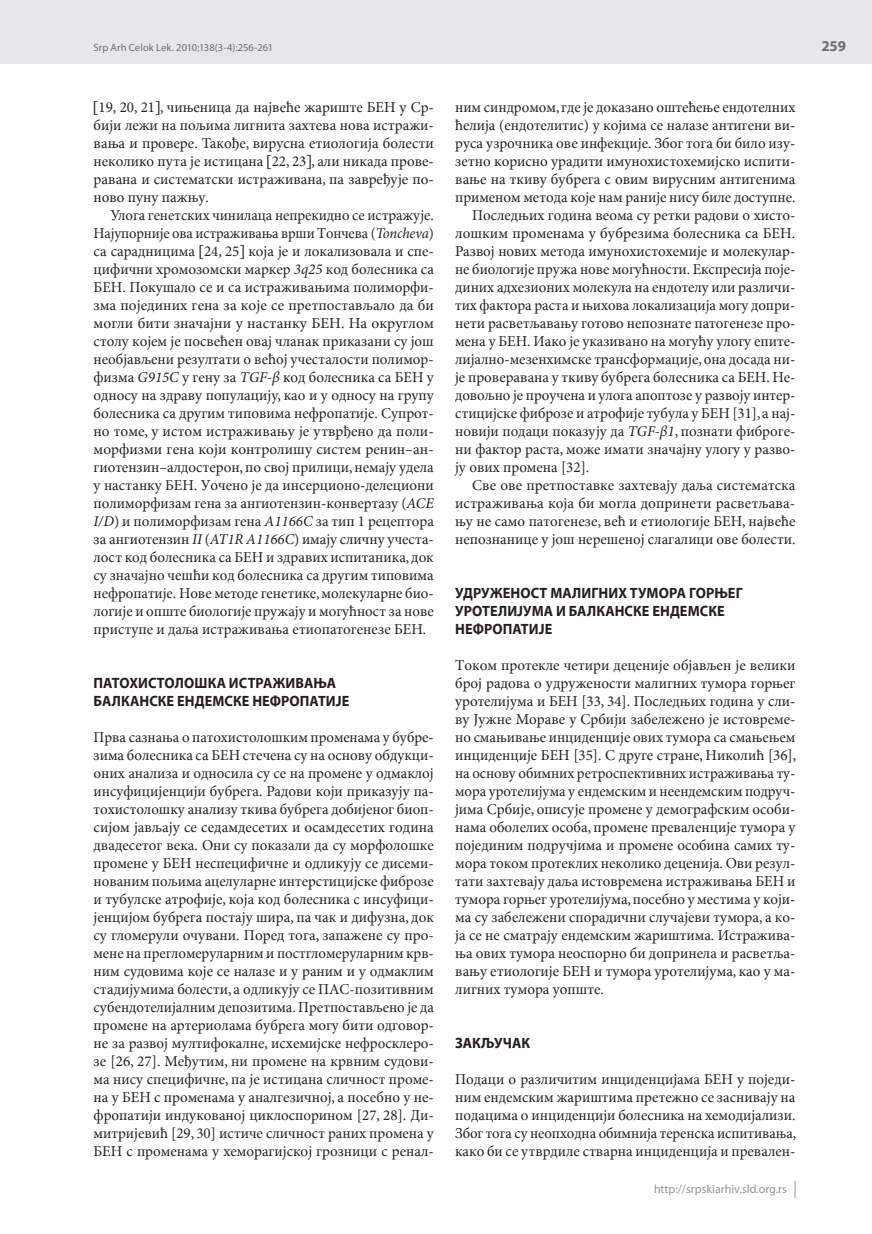
<style>
.page{position:relative;width:872px;height:1234px;background:#fff}
.page>*{position:absolute;margin:0;border:0;box-sizing:border-box;transform-origin:0 0}
.t1{font:15px/18px "Minion Pro Cyrilic";color:#231f20;text-align:justify}
.t2{font:700 15px/18px "Myriad Pro Cyrilic";letter-spacing:.005em;color:#231f20;scale:.95 1}
.t3{font:700 15px "Myriad Pro";color:#6c6d70}
.t4{font:12px "Myriad Pro";color:#939598}
.t5{font:10.5px "Myriad Pro";letter-spacing:.01em;color:#6c6d70}
.s1{font-family:"Minion Pro";font-style:italic}
</style>
<div class="page">
<div style="left:0;top:0;width:872px;height:64px;background:#e6e7e9"></div>
<svg style="left:794px;top:1181px;width:1px;height:16px"></svg>
<p class="t5" style="left:94px;top:41px;width:181px">Srp Arh Celok Lek. 2010;138(3-4):256-261</p>
<p class="t1" style="left:94px;top:98px;width:342px;text-indent:5px">19, 20, 21 , či-we-ni-ca da naj-ve-će ža-ri-šte BEN u Sr&shy;bi-ji le-ži na po-qi-ma lig-ni-ta zah-te-va no-va is-tra-ži&shy;va-wa i pro-ve-re. Ta-ko-đe, vi-ru-sna eti-o-lo-gi-ja bo-le-sti ne-ko-li-ko pu-ta je is-ti-ca-na 22, 23 , ali ni-ka-da pro-ve&shy;ra-va-na i si-ste-mat-ski is-tra-ži-va-na, pa za-vre-đu-je po&shy;no-vo pu-nu pa-žwu.</p>
<p class="t1" style="left:93px;top:206px;width:342px;text-indent:17px">Ulo-ga ge-net-skih či-ni-la-ca ne-pre-kid-no se is-tra-žu-je.<br>Naj-u-por-ni-je ova is-tra-ži-va-wa vr-ši Ton-če-va (<span class="s1">Ton-che-va</span>) sa sa-rad-ni-ci-ma 24, 25 ko-ja je i lo-ka-li-zo-va-la i spe&shy;ci-fič-ni hro-mo-zom-ski mar-ker <span class="s1">3q25</span> kod bo-le-sni-ka sa BEN. Po-ku-ša-lo se i sa is-tra-ži-va-wi-ma po-li-mor-fi&shy;zma po-je-di-nih ge-na za ko-je se pret-po-sta-vqa-lo da bi mo-gli bi-ti zna-čaj-ni u na-stan-ku BEN. Na okru-glom sto-lu ko-jem je po-sve-ćen ovaj čla-nak pri-ka-za-ni su još neo-bja-vqe-ni re-zul-ta-ti o ve-ćoj uče-sta-lo-sti po-li-mor&shy;fi-zma <span class="s1">G915C</span> u ge-nu za <span class="s1">TGF-β</span> kod bo-le-sni-ka sa BEN u od-no-su na zdra-vu po-pu-la-ci-ju, kao i u od-no-su na gru-pu bo-le-sni-ka sa dru-gim ti-po-vi-ma ne-fro-pa-ti-je. Su-prot&shy;no to-me, u istom is-tra-ži-va-wu je utvr-đe-no da po-li&shy;mor-fi-zmi ge-na ko-ji kon-tro-li-šu si-stem re-nin–an&shy;gi-o-ten-zin–al-do-ste-ron, po svoj pri-li-ci, ne-ma-ju ude-la u na-stan-ku BEN. Uoče-no je da in-ser-ci-o-no-de-le-ci-o-ni po-li-mor-fi-zam ge-na za an-gi-o-ten-zin-kon-ver-ta-zu (<span class="s1">ACE I/D</span>) i po-li-mor-fi-zam ge-na <span class="s1">A1166C</span> za tip 1 re-cep-to-ra za an-gi-o-ten-zin <span class="s1">II</span> (<span class="s1">AT1R A1166C</span>) ima-ju slič-nu uče-sta&shy;lost kod bo-le-sni-ka sa BEN i zdra-vih is-pi-ta-ni-ka, dok su zna-čaj-no če-šći kod bo-le-sni-ka sa dru-gim ti-po-vi-ma ne-fro-pa-ti-je. No-ve me-to-de ge-ne-ti-ke,mo-le-ku-lar-ne bi-o&shy;lo-gi-je i op-šte bi-o-lo-gi-je pru-ža-ju i mo-guć-nost za no-ve pri-stu-pe i da-qa is-tra-ži-va-wa eti-o-pa-to-ge-ne-ze BEN.</p>
<p class="t2" style="left:94px;top:674px;width:271px">PATOHISTOLOŠKA ISTRAŽIVAWA<br>BALKANSKE ENDEMSKE NEFROPATIJE</p>
<p class="t1" style="left:94px;top:728px;width:342px">Pr-va sa-zna-wa o pa-to-hi-sto-lo-škim pro-me-na-ma u bu-bre&shy;zi-ma bo-le-sni-ka sa BEN ste-če-na su na osno-vu ob-duk-ci&shy;o-nih ana-li-za i od-no-si-la su se na pro-me-ne u od-ma-kloj in-su-fi-ci-jen-ci-ji bu-bre-ga. Ra-do-vi ko-ji pri-ka-zu-ju pa&shy;to-hi-sto-lo-šku ana-li-zu tki-va bu-bre-ga do-bi-je-nog bi-op&shy;si-jom ja-vqa-ju se se-dam-de-se-tih i osam-de-se-tih go-di-na dva-de-se-tog ve-ka. Oni su po-ka-za-li da su mor-fo-lo-ške pro-me-ne u BEN ne-spe-ci-fič-ne i od-li-ku-ju se di-se-mi&shy;no-va-nim po-qi-ma ace-lu-lar-ne in-ter-sti-cij-ske fi-bro-ze i tu-bul-ske atro-fi-je, ko-ja kod bo-le-sni-ka s in-su-fi-ci&shy;jen-ci-jom bu-bre-ga po-sta-ju ši-ra, pa čak i di-fu-zna, dok su glo-me-ru-li oču-va-ni. Po-red to-ga, za-pa-že-ne su pro&shy;me-ne na pre-glo-me-ru-lar-nim i post-glo-me-ru-lar-nim krv&shy;nim su-do-vi-ma ko-je se na-la-ze i u ra-nim i u od-ma-klim sta-di-ju-mi-ma bo-le-sti, a od-li-ku-ju se PAS-po-zi-tiv-nim su-ben-do-te-li-jal-nim de-po-zi-ti-ma. Pret-po-sta-vqe-no je da pro-me-ne na ar-te-ri-o-la-ma bu-bre-ga mo-gu bi-ti od-go-vor&shy;ne za raz-voj mul-ti-fo-kal-ne, is-he-mij-ske ne-fro-skle-ro&shy;ze [26, 27]. Me-đu-tim, ni pro-me-ne na krv-nim su-do-vi&shy;ma ni-su spe-ci-fič-ne, pa je is-ti-ca-na slič-nost pro-me&shy;na u BEN s pro-me-na-ma u anal-ge-zič-noj, a po-seb-no u ne&shy;fro-pa-ti-ji in-du-ko-va-noj ci-klo-spo-ri-nom [27, 28]. Di&shy;mi-tri-je-vić [29, 30] is-ti-če slič-nost ra-nih pro-me-na u BEN s pro-me-na-ma u he-mo-ra-gij-skoj gro-zni-ci s re-nal-</p>
<p class="t1" style="left:455px;top:98px;width:342px">nim sin-dro-mom,gde je do-ka-za-no ošte-će-we en-do-tel-nih</p>
<p class="t1" style="left:455px;top:116px;width:342px">će-li-ja (en-do-te-li-tis) u ko-ji-ma se na-la-ze an-ti-ge-ni vi-</p>
<p class="t1" style="left:455px;top:134px;width:342px">ru-sa uzroč-ni-ka ove in-fek-ci-je. Zbog to-ga bi bi-lo iz-u-</p>
<p class="t1" style="left:455px;top:152px;width:342px">zet-no ko-ri-sno ura-di-ti imu-no-hi-sto-he-mij-sko is-pi-ti-</p>
<p class="t1" style="left:455px;top:170px;width:342px">va-we na tki-vu bu-bre-ga s ovim vi-ru-snim an-ti-ge-ni-ma</p>
<p class="t1" style="left:455px;top:188px;width:342px">pri-me-nom me-to-da ko-je nam ra-ni-je ni-su bi-le do-stup-ne.</p>
<p class="t1" style="left:472px;top:206px;width:325px">Po-sled-wih go-di-na ve-o-ma su ret-ki ra-do-vi o hi-sto-</p>
<p class="t1" style="left:455px;top:224px;width:342px">lo-škim pro-me-na-ma u bu-bre-zi-ma bo-le-sni-ka sa BEN.</p>
<p class="t1" style="left:455px;top:242px;width:342px">Raz-voj no-vih me-to-da imu-no-hi-sto-he-mi-je i mo-le-ku-lar-</p>
<p class="t1" style="left:455px;top:260px;width:342px">ne bi-o-lo-gi-je pru-ža no-ve mo-guć-no-sti. Eks-pre-si-ja po-je-</p>
<p class="t1" style="left:455px;top:278px;width:342px">di-nih ad-he-zi-o-nih mo-le-ku-la na en-do-te-lu ili raz-li-či-</p>
<p class="t1" style="left:455px;top:296px;width:342px">tih fak-to-ra ra-sta i wi-ho-va lo-ka-li-za-ci-ja mo-gu do-pri-</p>
<p class="t1" style="left:455px;top:314px;width:342px">ne-ti ra-sve-tqa-va-wu go-to-vo ne-po-zna-te pa-to-ge-ne-ze pro-</p>
<p class="t1" style="left:455px;top:332px;width:342px">me-na u BEN. Iako je uka-zi-va-no na mo-gu-ću ulo-gu epi-te-</p>
<p class="t1" style="left:455px;top:350px;width:342px">li-jal-no-me-zen-him-ske tran-sfor-ma-ci-je, ona do-sa-da ni-</p>
<p class="t1" style="left:455px;top:368px;width:342px">je pro-ve-ra-va-na u tki-vu bu-bre-ga bo-le-sni-ka sa BEN. Ne-</p>
<p class="t1" style="left:455px;top:386px;width:342px">do-voq-no je pro-u-če-na i ulo-ga apop-to-ze u raz-vo-ju in-ter-</p>
<p class="t1" style="left:455px;top:404px;width:342px">sti-cij-ske fi-bro-ze i atro-fi-je tu-bu-la u BEN [31], a naj-</p>
<p class="t1" style="left:455px;top:422px;width:342px">no-vi-ji po-da-ci po-ka-zu-ju da <span class="s1">TGF-β1</span>, po-zna-ti fi-bro-ge-</p>
<p class="t1" style="left:455px;top:440px;width:342px">ni fak-tor ra-sta, mo-že ima-ti zna-čaj-nu ulo-gu u raz-vo-</p>
<p class="t1" style="left:455px;top:458px;width:136px">ju ovih pro-me-na [32].</p>
<p class="t1" style="left:472px;top:476px;width:325px">Sve ove pret-po-stav-ke zah-te-va-ju da-qa si-ste-mat-ska</p>
<p class="t1" style="left:455px;top:494px;width:342px">is-tra-ži-va-wa ko-ja bi mo-gla do-pri-ne-ti ra-sve-tqa-va-</p>
<p class="t1" style="left:455px;top:512px;width:342px">wu ne sa-mo pa-to-ge-ne-ze, već i eti-o-lo-gi-je BEN, naj-ve-će</p>
<p class="t1" style="left:455px;top:530px;width:342px">ne-po-zna-ni-ce u još ne-re-še-noj sla-ga-li-ci ove bo-le-sti.</p>
<p class="t2" style="left:455px;top:584px;width:304px">UDRUŽENOST MALIGNIH TUMORA GORWEG<br>UROTELIJUMA I BALKANSKE ENDEMSKE<br>NEFROPATIJE</p>
<p class="t1" style="left:455px;top:656px;width:342px">To-kom pro-te-kle če-ti-ri de-ce-ni-je ob-ja-vqen je ve-li-ki broj ra-do-va o udru-že-no-sti ma-lig-nih tu-mo-ra gor-weg uro-te-li-ju-ma i BEN [33, 34]. Po-sled-wih go-di-na u sli&shy;vu Ju-žne Mo-ra-ve u Sr-bi-ji za-be-le-že-no je isto-vre-me&shy;no sma-wi-va-we in-ci-den-ci-je ovih tu-mo-ra sa sma-we-wem in-ci-den-ci-je BEN [35]. S dru-ge stra-ne, Ni-ko-lić [36], na osno-vu obim-nih re-tro-spek-tiv-nih is-tra-ži-va-wa tu&shy;mo-ra uro-te-li-ju-ma u en-dem-skim i ne-en-dem-skim pod-ruč&shy;ji-ma Sr-bi-je, opi-su-je pro-me-ne u de-mo-graf-skim oso-bi&shy;na-ma obo-le-lih oso-ba, pro-me-ne pre-va-len-ci-je tu-mo-ra u po-je-di-nim pod-ruč-ji-ma i pro-me-ne oso-bi-na sa-mih tu&shy;mo-ra to-kom pro-te-klih ne-ko-li-ko de-ce-ni-ja. Ovi re-zul&shy;ta-ti zah-te-va-ju da-qa isto-vre-me-na is-tra-ži-va-wa BEN i tu-mo-ra gor-weg uro-te-li-ju-ma,po-seb-no u me-sti-ma u ko-ji&shy;ma su za-be-le-že-ni spo-ra-dič-ni slu-ča-je-vi tu-mo-ra, a ko&shy;ja se ne sma-tra-ju en-dem-skim ža-ri-šti-ma. Is-tra-ži-va&shy;wa ovih tu-mo-ra neo-spor-no bi do-pri-ne-la i ra-sve-tqa&shy;va-wu eti-o-lo-gi-je BEN i tu-mo-ra uro-te-li-ju-ma, kao u ma&shy;lig-nih tu-mo-ra uop-šte.</p>
<p class="t2" style="left:455px;top:1034px;width:80px">ZAKQUČAK</p>
<p class="t1" style="left:455px;top:1070px;width:342px">Po-da-ci o raz-li-či-tim in-ci-den-ci-ja-ma BEN u po-je-di&shy;nim en-dem-skim ža-ri-šti-ma pre-te-žno se za-sni-va-ju na po-da-ci-ma o in-ci-den-ci-ji bo-le-sni-ka na he-mo-di-ja-li-zi.<br>Zbog to-ga su neo-p-hod-na obim-ni-ja te-ren-ska is-pi-ti-va-wa, ka-ko bi se utvr-di-le stvar-na in-ci-den-ci-ja i pre-va-len-</p>
<p class="t4" style="left:654px;top:1181px;width:134px">http://srpskiarhiv.sld.org.rs</p>
<p class="t3" style="left:821px;top:36px;width:26px">259</p>
</div>
